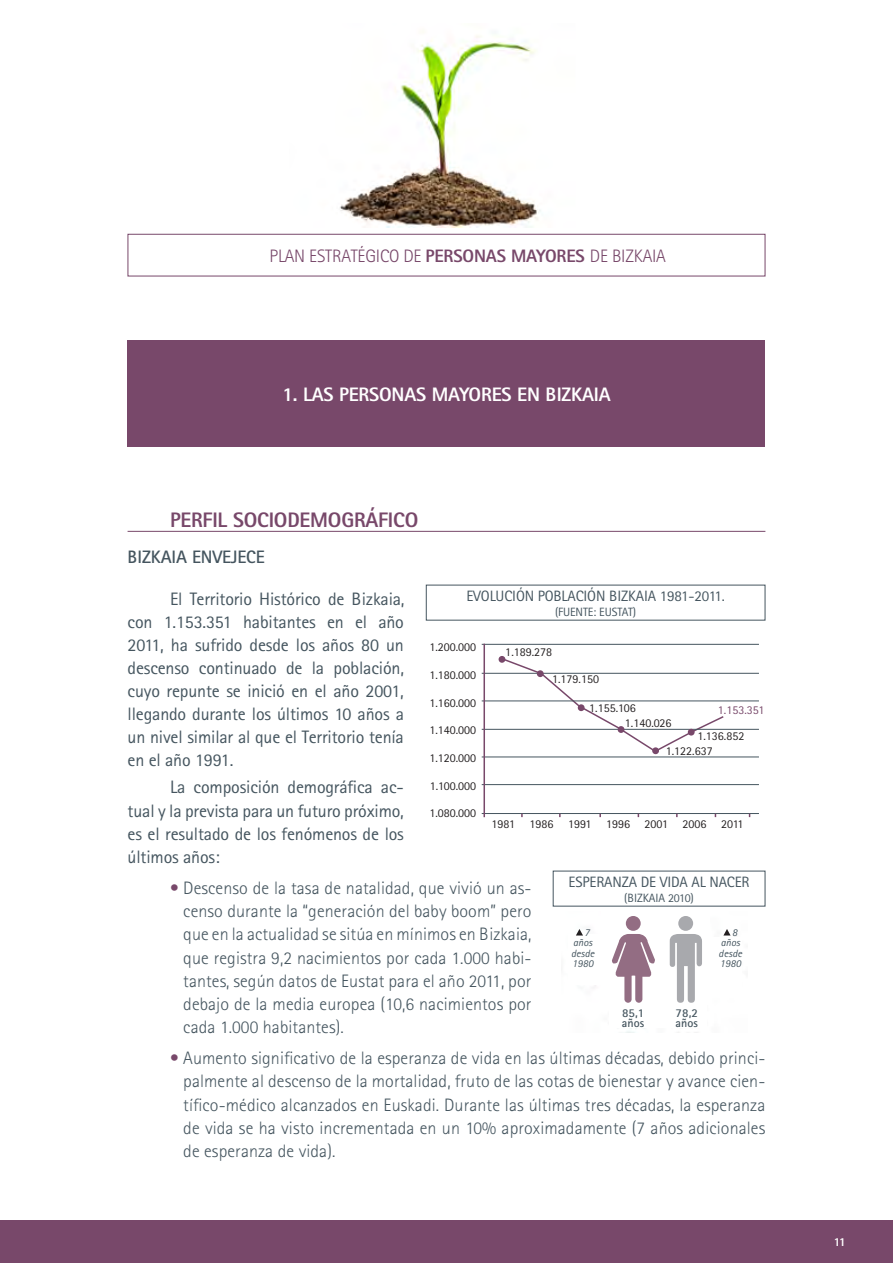
<style>
.page{position:relative;width:893px;height:1263px;background:#fff}
.page>*{position:absolute;margin:0;border:0;box-sizing:border-box;transform-origin:0 0}
.t1{font:800 21px "Rotis Sans Serif";letter-spacing:-.01em;color:#78486a}
.t2{font:800 19.5px "Rotis Sans Serif";letter-spacing:-.01em;color:#fff}
.t3{font:300 18px/23.1px "Rotis Sans Serif";letter-spacing:.005em;color:#45555f;text-align:justify}
.t4{font:18px/23.1px "Rotis Sans Serif";letter-spacing:-.01em;color:#45555f;text-align:justify}
.t5{font:300 18px "Rotis Sans Serif";color:#78486a}
.t6{font:800 18px "Rotis Sans Serif";color:#78486a}
.t7{font:700 18px "Rotis Sans Serif";letter-spacing:-.01em;color:#45555f}
.t8{font:15px "Rotis Sans Serif";letter-spacing:-.01em;color:#45555f}
.t9{font:12px/15.5px "Rotis Sans Serif";color:#231f20}
.t10{font:12px "Rotis Sans Serif";letter-spacing:-.01em;color:#45555f}
.t11{font:700 12px/10.5px "Rotis Sans Serif";color:#45555f}
.t12{font:12px "Rotis Sans Serif";color:#78486a}
.t13{font:800 12px "Rotis Sans Serif";color:#fff}
.t14{font:italic 10.5px/10.5px "Rotis Sans Serif";letter-spacing:.005em;color:#45555f}
.s1{font-weight:300}
.s2{color:#78486a}
</style>
<div class="page">
<img style="left:340px;top:35px;width:201px;height:193px">
<div style="left:0;top:1220px;width:893px;height:43px;background:#78486a"></div>
<div style="left:128px;top:234px;width:637px;height:42px;border:1px solid #78486a"></div>
<div style="left:128px;top:340px;width:637px;height:106px;background:#78486a"></div>
<hr style="left:128px;top:531px;width:637px;height:1px;background:#78486a">
<hr style="left:482px;top:644px;width:277px;height:1px;background:#45555f">
<hr style="left:482px;top:673px;width:277px;height:1px;background:#45555f">
<hr style="left:482px;top:700px;width:277px;height:1px;background:#45555f">
<hr style="left:482px;top:729px;width:277px;height:1px;background:#45555f">
<hr style="left:482px;top:756px;width:277px;height:1px;background:#45555f">
<hr style="left:482px;top:784px;width:277px;height:1px;background:#45555f">
<hr style="left:482px;top:813px;width:277px;height:1px;background:#45555f">
<hr style="left:483px;top:644px;width:2px;height:173px;background:#78486a">
<svg style="left:499px;top:657px;width:226px;height:97px"></svg>
<div style="left:499px;top:656px;width:6px;height:7px;border:2px solid #78486a;border-radius:50%"></div>
<svg style="left:576px;top:929px;width:7px;height:6px"></svg>
<svg style="left:723px;top:929px;width:8px;height:6px"></svg>
<svg style="left:670px;top:916px;width:32px;height:87px"></svg>
<svg style="left:612px;top:916px;width:43px;height:87px"></svg>
<p class="t5" style="left:269px;top:246px;width:18px">Plan</p>
<p class="t5" style="left:309px;top:246px;width:17px">Estratégico</p>
<p class="t6" style="left:403px;top:245px;width:42px"><span class="s1">de</span> PERSONAS</p>
<p class="t6" style="left:511px;top:245px;width:26px">MAYORES</p>
<p class="t5" style="left:590px;top:246px;width:40px">de Bizkaia</p>
<p class="t2" style="left:282px;top:382px;width:32px">1. LAS</p>
<p class="t2" style="left:339px;top:382px;width:22px">PERSONAS</p>
<p class="t2" style="left:432px;top:382px;width:28px">MAYORES</p>
<p class="t2" style="left:517px;top:382px;width:76px">EN B IZKAIA</p>
<p class="t1" style="left:170px;top:506px;width:20px">PERFI</p>
<p class="t1" style="left:218px;top:506px;width:97px">L SOCIODEMO</p>
<p class="t1" style="left:341px;top:506px;width:75px">GRÁFI CO</p>
<p class="t7" style="left:128px;top:545px;width:139px">BIZKAIA ENVEJECE</p>
<p class="t4" style="left:128px;top:587px;width:279px;text-indent:42px">El Territorio Histórico de Bizkaia, con 1.153.351 habitantes en el año 2011, ha sufrido desde los años 80 un descenso continuado de la población, cuyo repunte se inició en el año 2001, llegando durante los últimos 10 años a un nivel similar al que el Territorio tenía en el año 1991.</p>
<p class="t4" style="left:128px;top:776px;width:278px;text-indent:43px">La composición demográfica ac&shy;tual y la prevista para un futuro próximo, es el resultado de los fenómenos de los últimos años:</p>
<p class="t3" style="left:183px;top:877px;width:350px;text-indent:-13px"><span class="s2">•</span> Descenso de la tasa de natalidad, que vivió un as&shy;censo durante la “generación del baby boom” pero que en la actualidad se sitúa en mínimos en Bizkaia, que registra 9,2 nacimientos por cada 1.000 habi&shy;tantes, según datos de Eustat para el año 2011, por debajo de la media europea (10,6 nacimientos por cada 1.000 habitantes).</p>
<p class="t3" style="left:183px;top:1047px;width:584px;text-indent:-13px"><span class="s2">•</span> Aumento significativo de la esperanza de vida en las últimas décadas, debido princi&shy;palmente al descenso de la mortalidad, fruto de las cotas de bienestar y avance cien&shy;tífico-médico alcanzados en Euskadi. Durante las últimas tres décadas, la esperanza de vida se ha visto incrementada en un 10% aproximadamente (7 años adicionales de esperanza de vida).</p>
<p class="t8" style="left:466px;top:587px;width:260px">Evolución población Bizkaia 1981-2011.</p>
<p class="t10" style="left:555px;top:604px;width:83px">(Fuente: Eustat)</p>
<p class="t9" style="left:429px;top:639px;width:48px">1.200.000</p>
<p class="t9" style="left:429px;top:667px;width:48px">1.180.000</p>
<p class="t9" style="left:429px;top:695px;width:48px">1.160.000</p>
<p class="t9" style="left:429px;top:722px;width:48px">1.140.000</p>
<p class="t9" style="left:429px;top:750px;width:48px">1.120.000</p>
<p class="t9" style="left:430px;top:778px;width:48px">1.100.000</p>
<p class="t9" style="left:429px;top:806px;width:48px">1.080.000</p>
<p class="t9" style="left:505px;top:644px;width:48px">1.189.278</p>
<p class="t9" style="left:552px;top:671px;width:48px">1.179.150</p>
<p class="t9" style="left:625px;top:700px;width:48px;text-indent:-36px">1.155.106<br>1.140.026</p>
<p class="t9" style="left:666px;top:743px;width:48px">1.122.637</p>
<p class="t12" style="left:718px;top:702px;width:48px">1.153.351</p>
<p class="t9" style="left:697px;top:728px;width:48px">1.136.852</p>
<p class="t9" style="left:491px;top:816px;width:25px">1981</p>
<p class="t9" style="left:530px;top:816px;width:215px">1986 1991 1996 2001 2006 2011</p>
<p class="t8" style="left:569px;top:873px;width:182px">esperanza de vida al nacer</p>
<p class="t10" style="left:624px;top:890px;width:71px">(Bizkaia 2010)</p>
<p class="t14" style="left:571px;top:927px;width:25px;text-indent:13px">7 años desde<br>1980</p>
<p class="t14" style="left:719px;top:927px;width:25px;text-indent:13px">8 años desde<br>1980</p>
<p class="t11" style="left:622px;top:1007px;width:24px">85,1<br>AÑOS</p>
<p class="t11" style="left:675px;top:1007px;width:24px">78,2<br>AÑOS</p>
<p class="t13" style="left:834px;top:1235px;width:14px">11</p>
</div>
